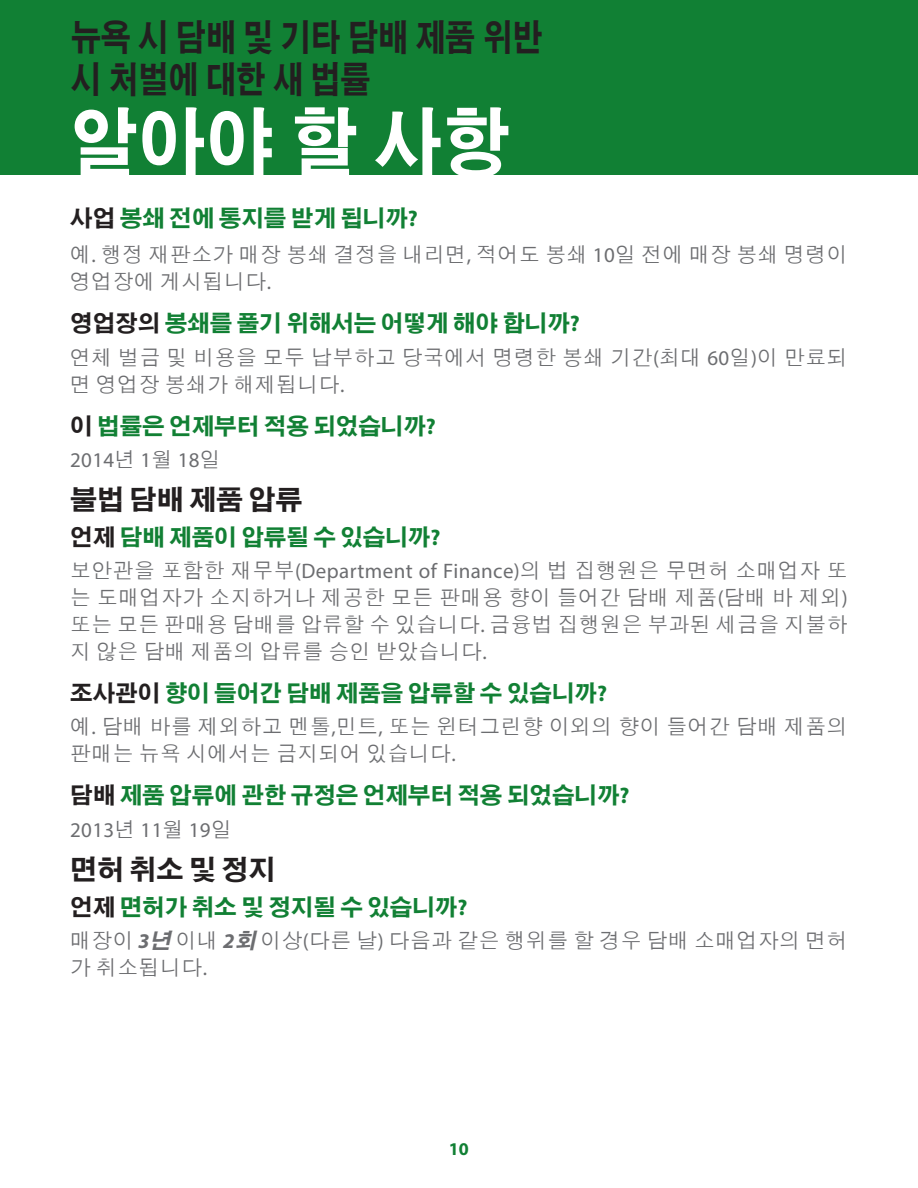
<style>
.page{position:relative;width:918px;height:1188px;background:#fff}
.page>*{position:absolute;margin:0;border:0;box-sizing:border-box;transform-origin:0 0}
.t1{font:74.25px "H2 gtr E";color:#fff;scale:.91 1}
.t2{font:36px/42px "H2 gtr E";letter-spacing:-.005em;color:#231f20;scale:.83 1}
.t3{font:27px "H2 gtr E";color:#231f20}
.t4{font:27px "H2 gtr E";letter-spacing:.1em;color:#231f20}
.t5{font:22.5px "H2 gtr E";color:#118034}
.t6{font:21px/27px "H2 gtr M";letter-spacing:.015em;color:#6c6d70}
.t7{font:21px "Myriad Pro";letter-spacing:.015em;color:#6c6d70}
.t8{font:700 18px "Myriad Pro";color:#118034}
.s1{color:#231f20}
.s2{font-family:"Myriad Pro";font-weight:700}
.s3{font-family:"Myriad Pro"}
.s4{font-family:"H2 gtr M"}
.s5{font-family:"Myriad Pro";font-weight:700;font-style:italic}
.s6{font-family:"H2 gtr E";font-style:italic}
</style>
<div class="page">
<div style="left:0;top:0;width:918px;height:175px;background:#118034"></div>
<h2 class="t2" style="left:71px;top:16px;width:570px">뉴욕시담배및기타담배제품위반 시 처벌에 대한 새 법률</h2>
<h1 class="t1" style="left:70px;top:105px;width:485px">알아야 할 사항</h1>
<p class="t5" style="left:70px;top:207px;width:349px"><span class="s1">사업</span> 봉쇄 전에 통지를 받게 됩니까<span class="s2">?</span></p>
<p class="t6" style="left:70px;top:241px;width:779px">예<span class="s3">.</span> 행정 재판소가 매장 봉쇄 결정을 내리면<span class="s3">,</span> 적어도 봉쇄 <span class="s3">10</span>일 전에 매장 봉쇄 명령이 영업장에 게시됩니다<span class="s3">.</span></p>
<p class="t5" style="left:70px;top:312px;width:511px"><span class="s1">영업장의</span> 봉쇄를 풀기 위해서는 어떻게 해야 합니까<span class="s2">?</span></p>
<p class="t6" style="left:70px;top:344px;width:779px">연체 벌금 및 비용을 모두 납부하고 당국에서 명령한 봉쇄 기간<span class="s3">(</span>최대 <span class="s3">60</span>일<span class="s3">)</span>이 만료되 면 영업장 봉쇄가 해제됩니다<span class="s3">.</span></p>
<p class="t5" style="left:70px;top:414px;width:367px"><span class="s1">이</span> 법률은 언제부터 적용 되었습니까<span class="s2">?</span></p>
<p class="t7" style="left:70px;top:452px;width:152px">2014<span class="s4">년</span> 1<span class="s4">월</span> 18<span class="s4">일</span></p>
<p class="t3" style="left:70px;top:486px;width:234px">불법 담배 제품 압류</p>
<p class="t5" style="left:70px;top:525px;width:372px"><span class="s1">언제</span> 담배 제품이 압류될 수 있습니까<span class="s2">?</span></p>
<p class="t6" style="left:70px;top:557px;width:779px;text-align:justify">보안관을 포함한 재무부<span class="s3">(Department of Finance)</span>의 법 집행원은 무면허 소매업자 또 는 도매업자가 소지하거나 제공한 모든 판매용 향이 들어간 담배 제품<span class="s3">(</span>담배 바 제외<span class="s3">) </span>또는 모든 판매용 담배를 압류할 수 있습니다<span class="s3">.</span> 금융법 집행원은 부과된 세금을 지불하 지 않은 담배 제품의 압류를 승인 받았습니다<span class="s3">.</span></p>
<p class="t5" style="left:70px;top:682px;width:538px"><span class="s1">조사관이</span> 향이 들어간 담배 제품을 압류할 수 있습니까<span class="s2">?</span></p>
<p class="t6" style="left:70px;top:713px;width:779px">예<span class="s3">.</span> 담배 바를 제외하고 멘톨<span class="s3">,</span>민트<span class="s3">,</span> 또는 윈터그린향 이외의 향이 들어간 담배 제품의 판매는 뉴욕 시에서는 금지되어 있습니다<span class="s3">.</span></p>
<p class="t5" style="left:70px;top:784px;width:561px"><span class="s1">담배</span> 제품 압류에 관한 규정은 언제부터 적용 되었습니까<span class="s2">?</span></p>
<p class="t7" style="left:70px;top:822px;width:163px">2013<span class="s4">년</span> 11<span class="s4">월</span> 19<span class="s4">일</span></p>
<p class="t4" style="left:70px;top:855px;width:207px">면허취소및정지</p>
<p class="t5" style="left:70px;top:895px;width:399px"><span class="s1">언제</span> 면허가 취소 및 정지될 수 있습니까<span class="s2">?</span></p>
<p class="t6" style="left:70px;top:927px;width:779px">매장이 <span class="s5">3</span><span class="s6">년</span>이내 <span class="s5">2</span><span class="s6">회</span>이상<span class="s3">(</span>다른 날<span class="s3">)</span> 다음과 같은 행위를 할 경우 담배 소매업자의 면허 가 취소됩니다<span class="s3">.</span></p>
<p class="t8" style="left:449px;top:1142px;width:21px">10</p>
</div>
